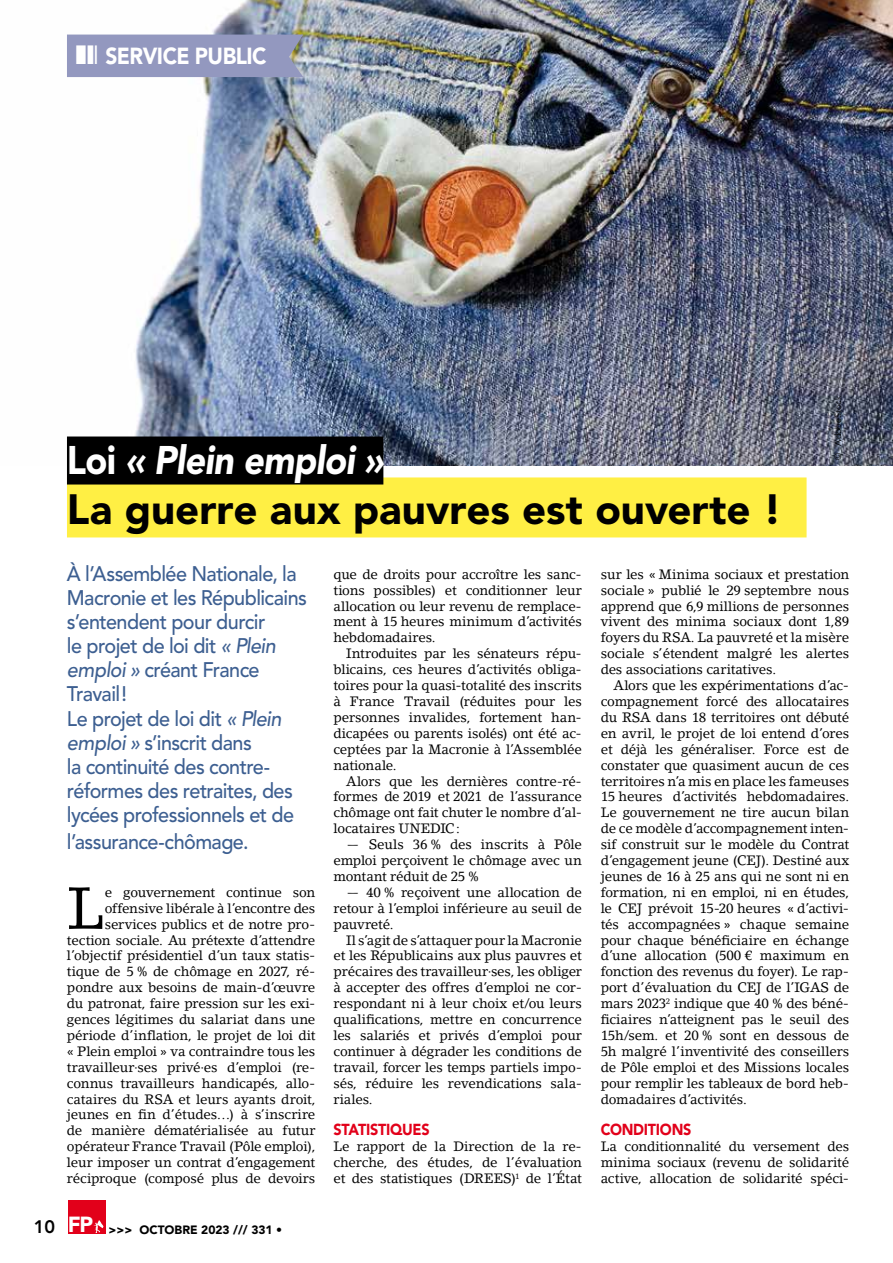
<style>
.page{position:relative;width:893px;height:1263px;background:#fff}
.page>*{position:absolute;margin:0;border:0;box-sizing:border-box;transform-origin:0 0}
.t1{font:58.35px "Lino Letter Std";color:#000}
.t2{font:900 42px "Avenir LT Std";color:#000}
.t3{font:italic 900 39.6px "Avenir LT Std";letter-spacing:-.02em;color:#fff;scale:.91 1}
.t4{font:900 23.1px "Avenir LT Std";letter-spacing:-.025em;color:#fff;scale:.91 1}
.t5{font:500 21px/24px "Avenir LT Std";letter-spacing:-.03em;color:#3d5f91;scale:.94 1}
.t6{font:900 15.9px "Avenir LT Std";letter-spacing:-.015em;color:#e2001a;scale:.91 1}
.t7{font:13.5px/15.9px "Lino Letter Std";letter-spacing:-.015em;color:#000;text-align:justify}
.t8{font:900 12px "Avenir LT Std";color:#000}
.t9{font:300 9px "Avenir LT Std";color:#000}
.s1{font-style:normal}
.s2{font-style:italic}
.s3{font-weight:800;font-size:18px}
</style>
<div class="page">
<img style="left:67px;top:0;width:826px;height:466px">
<div style="left:68px;top:1200px;width:37px;height:33px;background:#e2001a"></div>
<svg style="left:94px;top:1220px;width:9px;height:13px"></svg>
<div style="left:67px;top:477px;width:740px;height:60px;background:#ffef44"></div>
<div style="left:67px;top:436px;width:316px;height:48px;background:#000"></div>
<div style="left:67px;top:35px;width:236px;height:42px;background:#9398bf"></div>
<h3 class="t4" style="left:105px;top:42px;width:179px">SERVICE PUBLIC</h3>
<h3 class="t3" style="left:67px;top:436px;width:349px"><span class="s1">Loi</span> « Plein emploi »</h3>
<h2 class="t2" style="left:67px;top:484px;width:716px">La guerre aux pauvres est ouverte !</h2>
<p class="t9" style="left:833px;top:460px;width:66px;rotate:-90deg">© - AdobeStock</p>
<p class="t5" style="left:67px;top:563px;width:257px">À l’Assemblée Nationale, la<br>Macronie et les Républicains s’entendent pour durcir<br>le projet de loi dit <span class="s2">« Plein emploi »</span> créant France<br>Travail!<br>Le projet de loi dit <span class="s2">« Plein emploi »</span> s’inscrit dans<br>la continuité des contre&shy;réformes des retraites, des lycées professionnels et de</p>
<h3 class="t5" style="left:67px;top:830px;width:195px">l’assurance-chômage.</h3>
<h1 class="t1" style="left:67px;top:873px;width:40px">L</h1>
<p class="t7" style="left:67px;top:884px;width:250px;text-align:right">e gouvernement continue son offensive libérale à l’encontre des services publics et de notre pro&shy;tection sociale. Au prétexte d’attendre l’objectif présidentiel d’un taux statis&shy;tique de 5 % de chômage en 2027, ré&shy;pondre aux besoins de main-d’œuvre du patronat, faire pression sur les exi&shy;gences légitimes du salariat dans une période d’inflation, le projet de loi dit « Plein emploi » va contraindre tous les travailleur·ses privé·es d’emploi (re&shy;connus travailleurs handicapés, allo&shy;cataires du RSA et leurs ayants droit, jeunes en fin d’études…) à s’inscrire de manière dématérialisée au futur opérateur France Travail (Pôle emploi), leur imposer un contrat d’engagement réciproque (composé plus de devoirs</p>
<p class="t8" style="left:34px;top:1222px;width:250px"><span class="s3">10</span> <sup>FP</sup> &gt;&gt;&gt; OCTOBRE 2023 /// 331 •</p>
<p class="t7" style="left:333px;top:566px;width:250px">que de droits pour accroître les sanc&shy;tions possibles) et conditionner leur allocation ou leur revenu de remplace&shy;ment à 15 heures minimum d’activités hebdomadaires.</p>
<p class="t7" style="left:333px;top:645px;width:250px;text-indent:13px">Introduites par les sénateurs répu&shy;blicains, ces heures d’activités obliga&shy;toires pour la quasi-totalité des inscrits à France Travail (réduites pour les personnes invalides, fortement han&shy;dicapées ou parents isolés) ont été ac&shy;ceptées par la Macronie à l’Assemblée nationale.</p>
<p class="t7" style="left:333px;top:773px;width:250px;text-indent:13px">Alors que les dernières contre-ré&shy;formes de 2019 et 2021 de l’assurance chômage ont fait chuter le nombre d’al&shy;locataires UNEDIC:</p>
<p class="t7" style="left:333px;top:836px;width:250px;text-indent:13px">— Seuls 36 % des inscrits à Pôle emploi perçoivent le chômage avec un montant réduit de 25 %</p>
<p class="t7" style="left:333px;top:884px;width:250px;text-indent:13px">— 40 % reçoivent une allocation de retour à l’emploi inférieure au seuil de pauvreté.</p>
<p class="t7" style="left:333px;top:932px;width:250px;text-indent:13px">Il s’agit de s’attaquer pour la Macronie et les Républicains aux plus pauvres et précaires des travailleur·ses, les obliger à accepter des offres d’emploi ne cor&shy;respondant ni à leur choix et/ou leurs qualifications, mettre en concurrence les salariés et privés d’emploi pour continuer à dégrader les conditions de travail, forcer les temps partiels impo&shy;sés, réduire les revendications sala&shy;riales.</p>
<p class="t6" style="left:333px;top:1120px;width:107px">STATISTIQUES</p>
<p class="t7" style="left:333px;top:1138px;width:250px">Le rapport de la Direction de la re&shy;cherche, des études, de l’évaluation et des statistiques (DREES)<sup>1</sup> de l’État</p>
<p class="t7" style="left:601px;top:566px;width:250px">sur les « Minima sociaux et prestation sociale » publié le 29 septembre nous apprend que 6,9 millions de personnes vivent des minima sociaux dont 1,89 foyers du RSA. La pauvreté et la misère sociale s’étendent malgré les alertes des associations caritatives.</p>
<p class="t7" style="left:601px;top:677px;width:250px;text-indent:13px">Alors que les expérimentations d’ac&shy;compagnement forcé des allocataires du RSA dans 18 territoires ont débuté en avril, le projet de loi entend d’ores et déjà les généraliser. Force est de constater que quasiment aucun de ces territoires n’a mis en place les fameuses 15 heures d’activités hebdomadaires.<br>Le gouvernement ne tire aucun bilan de ce modèle d’accompagnement inten&shy;sif construit sur le modèle du Contrat d’engagement jeune (CEJ). Destiné aux jeunes de 16 à 25 ans qui ne sont ni en formation, ni en emploi, ni en études, le CEJ prévoit 15-20 heures « d’activi&shy;tés accompagnées » chaque semaine pour chaque bénéficiaire en échange d’une allocation (500 € maximum en fonction des revenus du foyer). Le rap&shy;port d’évaluation du CEJ de l’IGAS de mars 2023<sup>2</sup> indique que 40 % des béné&shy;ficiaires n’atteignent pas le seuil des 15h/sem. et 20 % sont en dessous de 5h malgré l’inventivité des conseillers de Pôle emploi et des Missions locales pour remplir les tableaux de bord heb&shy;domadaires d’activités.</p>
<p class="t6" style="left:601px;top:1120px;width:101px">CONDITIONS</p>
<p class="t7" style="left:601px;top:1138px;width:250px">La conditionnalité du versement des minima sociaux (revenu de solidarité active, allocation de solidarité spéci-</p>
</div>
